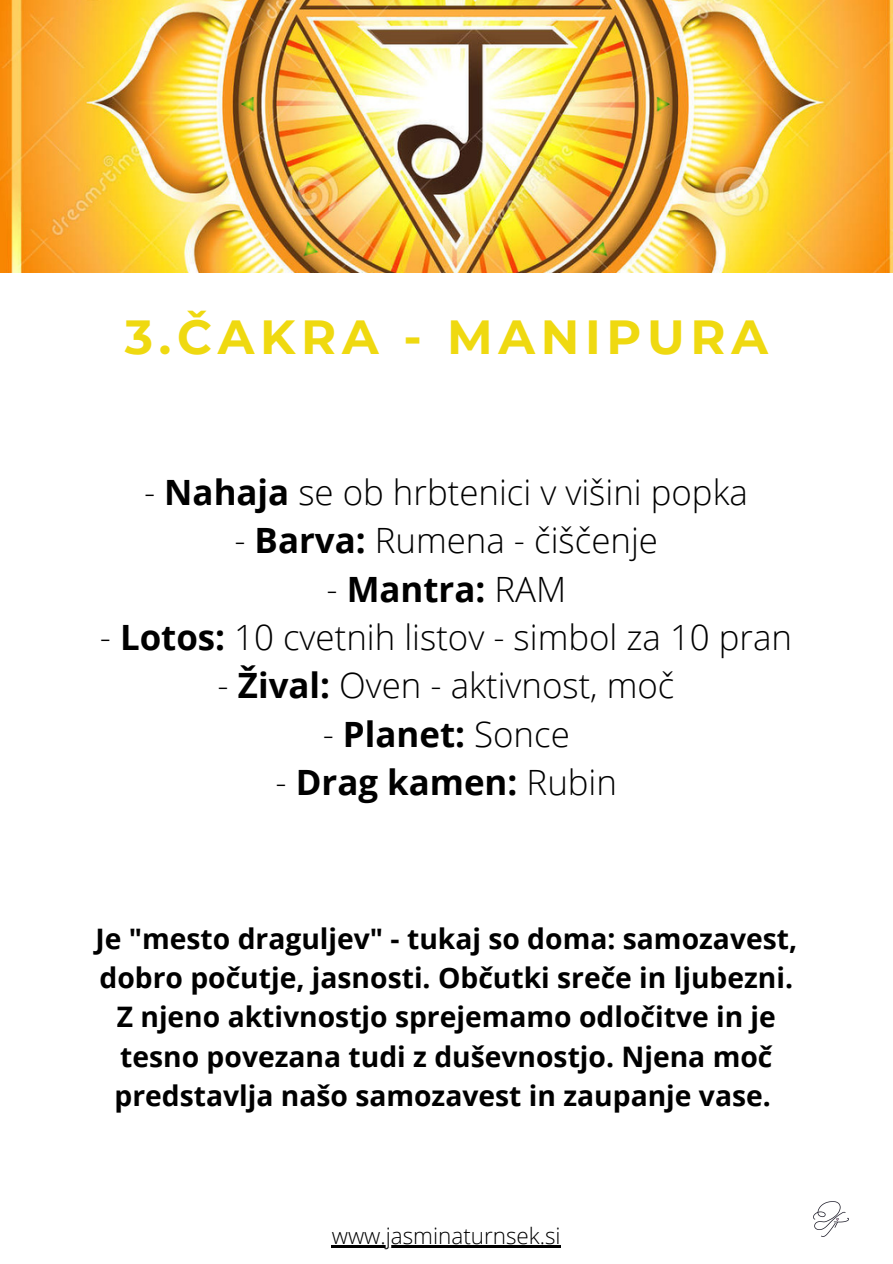
<style>
.page{position:relative;width:893px;height:1264px;background:#fff}
.page>*{position:absolute;margin:0;border:0;box-sizing:border-box;transform-origin:0 0}
.t1{font:700 47.7px "Montserrat";letter-spacing:.12em;color:#efd910}
.t2{font:300 34.8px "Open Sans";color:#000}
.t3{font:700 34.8px "Open Sans";color:#000}
.t4{font:700 28.2px/39.2px "Open Sans";color:#000;text-align:center}
.t5{font:300 22.5px "Open Sans";color:#000}
.s1{font-weight:700}
.s2{font-weight:300}
</style>
<div class="page">
<img style="left:0;top:0;width:892px;height:272px">
<img style="left:813px;top:1201px;width:35px;height:35px">
<hr style="left:332px;top:1244px;width:229px;height:3px;background:#000">
<h1 class="t1" style="left:125px;top:308px;width:644px">3.ČAKRA - MANIPURA</h1>
<p class="t2" style="left:144px;top:468px;width:605px">- <span class="s1">Nahaja</span> se ob hrbtenici v višini popka</p>
<p class="t2" style="left:234px;top:516px;width:425px">- <span class="s1">Barva:</span> Rumena - čiščenje</p>
<p class="t3" style="left:326px;top:564px;width:241px"><span class="s2">-</span> Mantra: <span class="s2">RAM</span></p>
<p class="t2" style="left:100px;top:613px;width:693px">- <span class="s1">Lotos:</span> 10 cvetnih listov - simbol za 10 pran</p>
<p class="t2" style="left:217px;top:661px;width:458px">- <span class="s1">Žival:</span> Oven - aktivnost, moč</p>
<p class="t3" style="left:323px;top:709px;width:248px"><span class="s2">-</span> Planet: <span class="s2">Sonce</span></p>
<p class="t3" style="left:275px;top:758px;width:343px"><span class="s2">-</span> Drag kamen: <span class="s2">Rubin</span></p>
<p class="t4" style="left:95px;top:918px;width:703px">Je "mesto draguljev" - tukaj so doma: samozavest, dobro počutje, jasnosti. Občutki sreče in ljubezni.<br>Z njeno aktivnostjo sprejemamo odločitve in je tesno povezana tudi z duševnostjo. Njena moč predstavlja našo samozavest in zaupanje vase.</p>
<p class="t5" style="left:332px;top:1219px;width:230px">www.jasminaturnsek.si</p>
</div>
